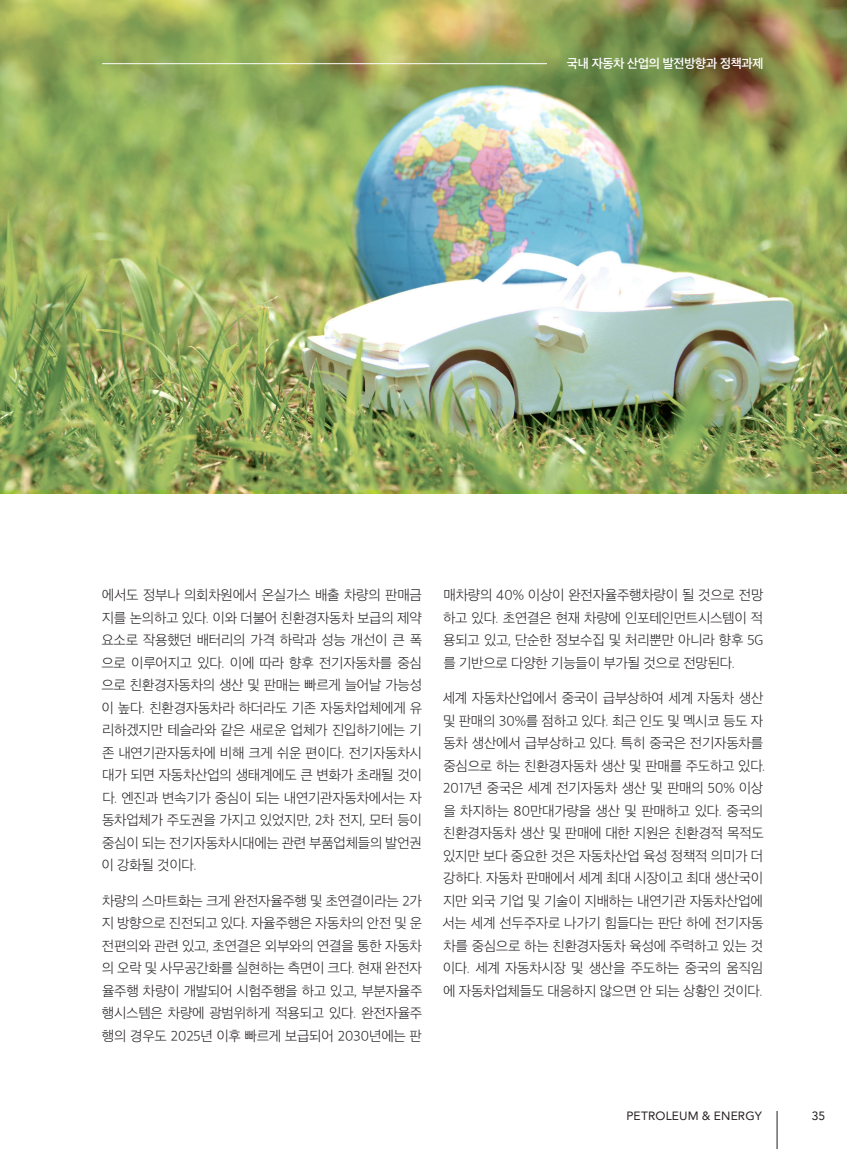
<style>
.page{position:relative;width:847px;height:1149px;background:#fff}
.page>*{position:absolute;margin:0;border:0;box-sizing:border-box;transform-origin:0 0}
.본문-산돌고딕네오{font:13.5px/22.5px "SD Gothic Neoa b Ult Lt";letter-spacing:-.02em;color:#231f20;text-align:justify}
.t1{font:12px "Avenir LT";letter-spacing:.01em;color:#231f20}
.소제목-산돌고딕네오{font:12px "SD Gothic Neoa f Sm";letter-spacing:-.02em;color:#fff}
</style>
<div class="page">
<hr style="left:776px;top:1110px;width:1px;height:38px;background:#231f20">
<img style="left:0;top:0;width:846px;height:490px">
<hr style="left:102px;top:63px;width:444px;height:1px;background:#fff">
<p class="소제목-산돌고딕네오" style="left:566px;top:57px;width:198px">국내 자동차 산업의 발전방향과 정책과제</p>
<p class="본문-산돌고딕네오" style="left:101px;top:583px;width:322px">에서도 정부나 의회차원에서 온실가스 배출 차량의 판매금 지를 논의하고 있다. 이와 더불어 친환경자동차 보급의 제약 요소로 작용했던 배터리의 가격 하락과 성능 개선이 큰 폭 으로 이루어지고 있다. 이에 따라 향후 전기자동차를 중심 으로 친환경자동차의 생산 및 판매는 빠르게 늘어날 가능성 이 높다. 친환경자동차라 하더라도 기존 자동차업체에게 유 리하겠지만 테슬라와 같은 새로운 업체가 진입하기에는 기 존 내연기관자동차에 비해 크게 쉬운 편이다. 전기자동차시 대가 되면 자동차산업의 생태계에도 큰 변화가 초래될 것이 다. 엔진과 변속기가 중심이 되는 내연기관자동차에서는 자 동차업체가 주도권을 가지고 있었지만, 2차 전지, 모터 등이 중심이 되는 전기자동차시대에는 관련 부품업체들의 발언권 이 강화될 것이다.</p>
<p class="본문-산돌고딕네오" style="left:102px;top:889px;width:322px">차량의 스마트화는 크게 완전자율주행 및 초연결이라는 2가 지 방향으로 진전되고 있다. 자율주행은 자동차의 안전 및 운 전편의와 관련 있고, 초연결은 외부와의 연결을 통한 자동차 의 오락 및 사무공간화를 실현하는 측면이 크다. 현재 완전자 율주행 차량이 개발되어 시험주행을 하고 있고, 부분자율주 행시스템은 차량에 광범위하게 적용되고 있다. 완전자율주 행의 경우도 2025년 이후 빠르게 보급되어 2030년에는 판</p>
<p class="본문-산돌고딕네오" style="left:443px;top:583px;width:322px">매차량의 40% 이상이 완전자율주행차량이 될 것으로 전망 하고 있다. 초연결은 현재 차량에 인포테인먼트시스템이 적 용되고 있고, 단순한 정보수집 및 처리뿐만 아니라 향후 5G 를 기반으로 다양한 기능들이 부가될 것으로 전망된다.</p>
<p class="본문-산돌고딕네오" style="left:442px;top:686px;width:324px;text-align:left">세계 자동차산업에서 중국이 급부상하여 세계 자동차 생산 및 판매의 30%를 점하고 있다. 최근 인도 및 멕시코 등도 자 동차 생산에서 급부상하고 있다. 특히 중국은 전기자동차를 중심으로 하는 친환경자동차 생산 및 판매를 주도하고 있다.<br>2017년 중국은 세계 전기자동차 생산 및 판매의 50% 이상 을 차지하는 80만대가량을 생산 및 판매하고 있다. 중국의 친환경자동차 생산 및 판매에 대한 지원은 친환경적 목적도 있지만 보다 중요한 것은 자동차산업 육성 정책적 의미가 더 강하다. 자동차 판매에서 세계 최대 시장이고 최대 생산국이 지만 외국 기업 및 기술이 지배하는 내연기관 자동차산업에 서는 세계 선두주자로 나가기 힘들다는 판단 하에 전기자동 차를 중심으로 하는 친환경자동차 육성에 주력하고 있는 것 이다. 세계 자동차시장 및 생산을 주도하는 중국의 움직임 에 자동차업체들도 대응하지 않으면 안 되는 상황인 것이다.</p>
<p class="t1" style="left:626px;top:1108px;width:137px">PETROLEUM &amp; ENERGY</p>
<p class="t1" style="left:811px;top:1108px;width:15px">35</p>
</div>
